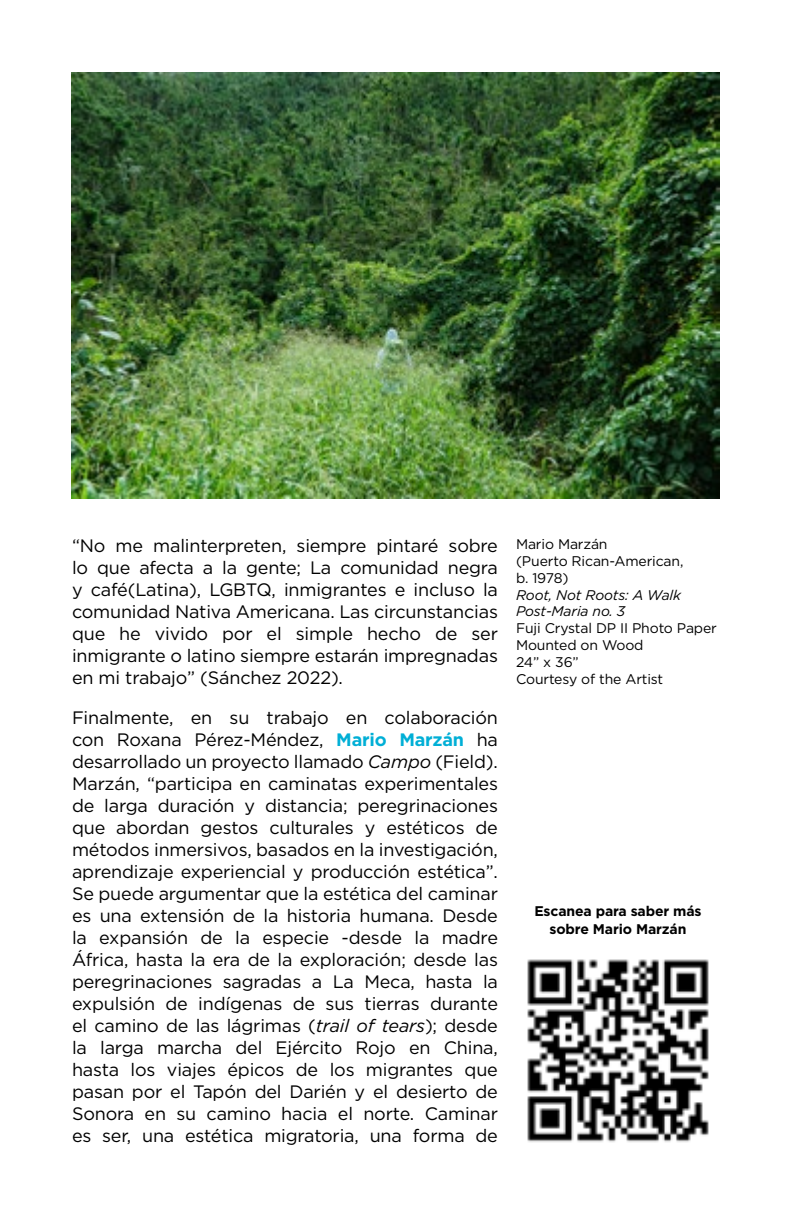
<style>
.page{position:relative;width:792px;height:1224px;background:#fff}
.page>*{position:absolute;margin:0;border:0;box-sizing:border-box;transform-origin:0 0}
.t1{font:18px/22px "Gotham";letter-spacing:-.01em;color:#000;text-align:justify}
.t2{font:14px/16.8px "Gotham";letter-spacing:-.01em;color:#000}
.t3{font:700 14px/18px "Gotham";letter-spacing:-.01em;color:#000;text-align:center}
.t4{font:italic 14px/16.8px "Gotham";letter-spacing:-.01em;color:#000}
.s1{font-weight:700;color:#00afd6}
.s2{font-style:italic}
</style>
<div class="page">
<img style="left:72px;top:72px;width:648px;height:426px">
<img style="left:527px;top:959px;width:182px;height:183px">
<p class="t1" style="left:72px;top:535px;width:428px">“No me malinterpreten, siempre pintaré sobre lo que afecta a la gente; La comunidad negra y café(Latina), LGBTQ, inmigrantes e incluso la comunidad Nativa Americana. Las circunstancias que he vivido por el simple hecho de ser inmigrante o latino siempre estarán impregnadas en mi trabajo” (Sánchez 2022).</p>
<p class="t1" style="left:72px;top:707px;width:428px">Finalmente, en su trabajo en colaboración con Roxana Pérez-Méndez, <span class="s1">Mario Marzán</span> ha desarrollado un proyecto llamado <span class="s2">Campo</span> (Field).<br>Marzán, “participa en caminatas experimentales de larga duración y distancia; peregrinaciones que abordan gestos culturales y estéticos de métodos inmersivos, basados en la investigación, aprendizaje experiencial y producción estética”.<br>Se puede argumentar que la estética del caminar es una extensión de la historia humana. Desde la expansión de la especie -desde la madre África, hasta la era de la exploración; desde las peregrinaciones sagradas a La Meca, hasta la expulsión de indígenas de sus tierras durante el camino de las lágrimas (<span class="s2">trail of tears</span>); desde la larga marcha del Ejército Rojo en China, hasta los viajes épicos de los migrantes que pasan por el Tapón del Darién y el desierto de Sonora en su camino hacia el norte. Caminar es ser, una estética migratoria, una forma de</p>
<p class="t2" style="left:516px;top:536px;width:169px">Mario Marzán<br>(Puerto Rican-American, b. 1978)</p>
<p class="t4" style="left:516px;top:586px;width:167px">Root, Not Roots: A Walk<br>Post-Maria no. 3</p>
<p class="t2" style="left:516px;top:620px;width:202px">Fuji Crystal DP II Photo Paper<br>Mounted on Wood<br>24” x 36”<br>Courtesy of the Artist</p>
<p class="t3" style="left:534px;top:902px;width:169px">Escanea para saber más sobre Mario Marzán</p>
</div>
